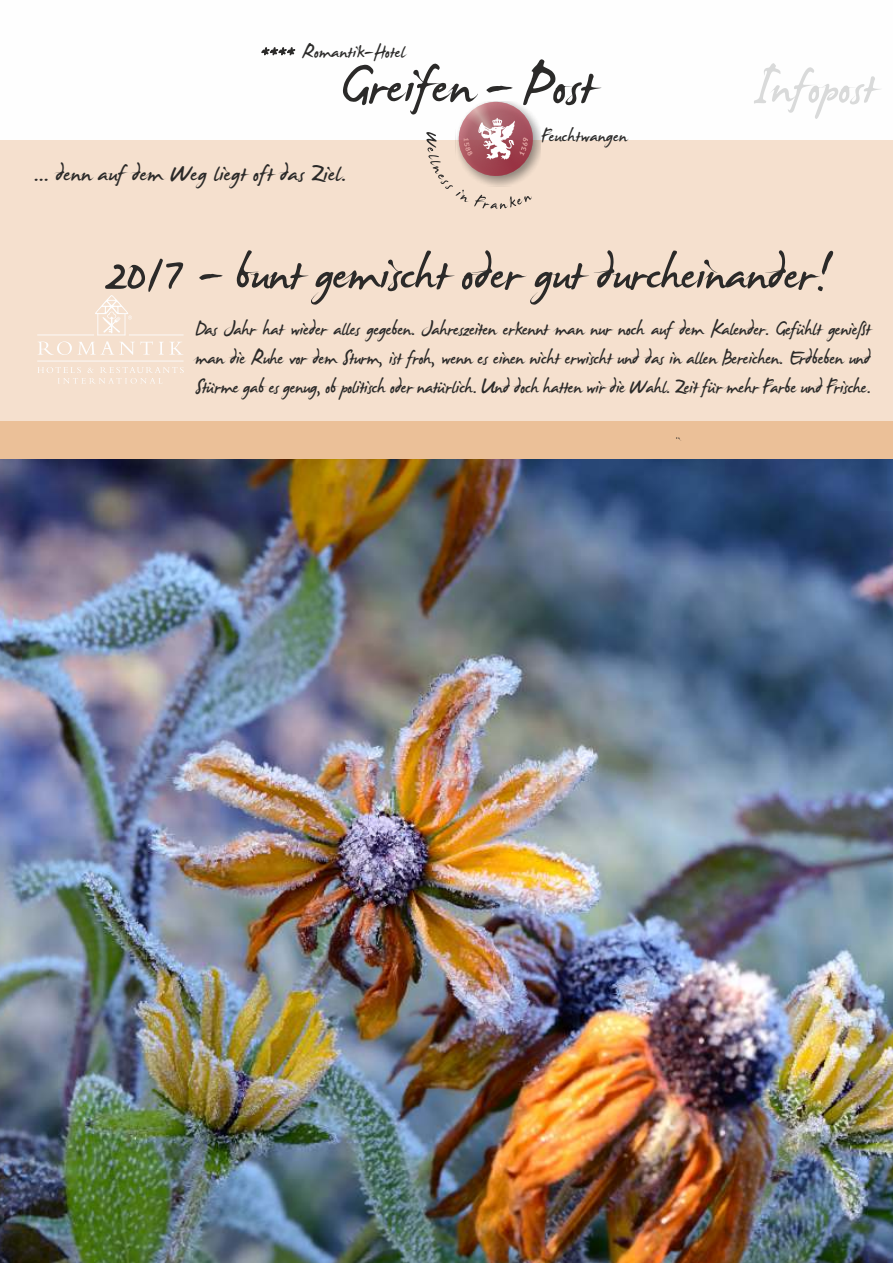
<style>
.page{position:relative;width:893px;height:1263px;background:#fff}
.page>*{position:absolute;margin:0;border:0;box-sizing:border-box;transform-origin:0 0}
.t1{font:83.4px "James Fajardo";color:#2b2a29}
.t2{font:74.55px "James Fajardo";letter-spacing:-.01em;color:#2b2a29}
.t3{font:74.55px "James Fajardo";color:#d9dada}
.t4{font:36px "James Fajardo";color:#2b2a29}
.t5{font:30.75px/28.8px "James Fajardo";letter-spacing:-.015em;color:#2b2a29;text-align:justify;scale:.95 1}
.t6{font:28.5px "James Fajardo";color:#2b2a29}
.t7{font:28.2px "James Fajardo";color:#2b2a29}
</style>
<div class="page">
<img style="left:0;top:459px;width:893px;height:804px">
<div style="left:0;top:141px;width:893px;height:280px;background:#f5e0ce"></div>
<div style="left:0;top:421px;width:893px;height:38px;background:#ebc098"></div>
<svg style="left:159px;top:342px;width:24px;height:13px"></svg>
<hr style="left:37px;top:361px;width:147px;height:1px;background:#fefefe;border-radius:50%">
<hr style="left:129px;top:335px;width:55px;height:1px;background:#fefefe;border-radius:50%">
<hr style="left:37px;top:335px;width:57px;height:1px;background:#fefefe;border-radius:50%">
<svg style="left:38px;top:295px;width:115px;height:60px"></svg>
<svg style="left:38px;top:367px;width:146px;height:17px"></svg>
<div style="left:456px;top:101px;width:85px;height:85px;background:#2b2a29;opacity:.49"></div>
<svg style="left:426px;top:102px;width:107px;height:107px"></svg>
<svg style="left:261px;top:47px;width:34px;height:8px"></svg>
<p class="t6" style="left:302px;top:43px;width:105px">Romantik-Hotel</p>
<h1 class="t1" style="left:341px;top:61px;width:255px">Greifen- Post</h1>
<p class="t7" style="left:541px;top:127px;width:87px">Feuchtwangen</p>
<p class="t4" style="left:34px;top:163px;width:314px">... denn auf dem Weg liegt oft das Ziel.</p>
<h2 class="t3" style="left:755px;top:65px;width:122px">Infopost</h2>
<h2 class="t2" style="left:106px;top:251px;width:726px">2017 - bunt gemischt oder gut durcheinander!</h2>
<p class="t5" style="left:195px;top:320px;width:712px">Das Jahr hat wieder alles gegeben. Jahreszeiten erkennt man nur noch auf dem Kalender. Gefühlt genießt man die Ruhe vor dem Sturm, ist froh, wenn es einen nicht erwischt und das in allen Bereichen. Erdbeben und Stürme gab es genug, ob politisch oder natürlich. Und doch hatten wir die Wahl. Zeit für mehr Farbe und Frische.</p>
</div>
